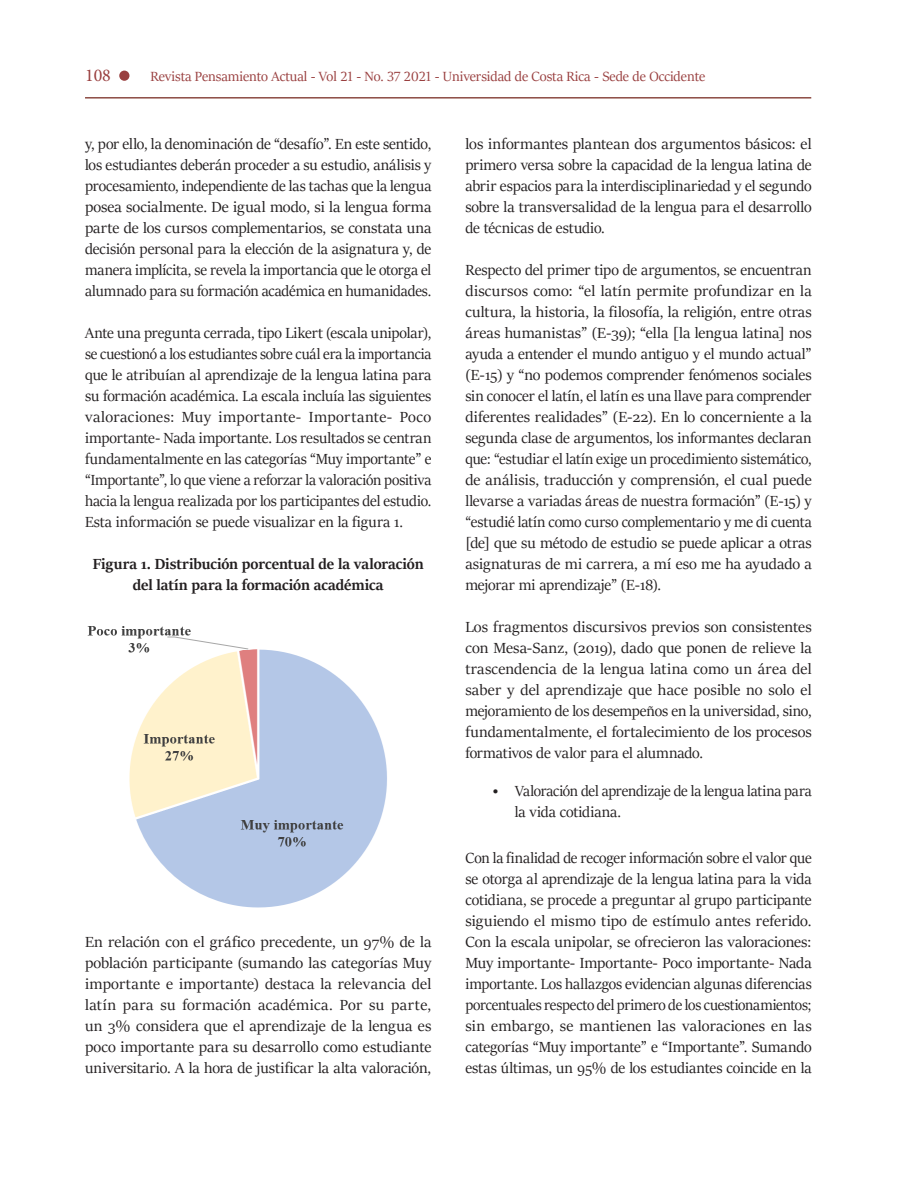
<style>
.page{position:relative;width:918px;height:1188px;background:#fff}
.page>*{position:absolute;margin:0;border:0;box-sizing:border-box;transform-origin:0 0}
.t1{font:18px "Minion Pro";color:#993f3f}
.cuerpo{font:16.5px/21px "Sitka Banner";color:#231f20;text-align:justify}
.figura{font:700 16.5px/21px "Sitka Banner";color:#231f20;text-align:center}
.t2{font:15px "Sitka Banner";color:#993f3f}
</style>
<div class="page">
<hr style="left:85px;top:97px;width:726px;height:2px;background:#8c4b43">
<div style="left:119px;top:71px;width:10px;height:10px;background:#993f3f;border-radius:50%"></div>
<img style="left:87px;top:626px;width:300px;height:282px">
<p class="t1" style="left:85px;top:63px;width:27px">108</p>
<p class="t2" style="left:151px;top:66px;width:556px">Revista Pensamiento Actual - Vol 21 - No. 37 2021 - Universidad de Costa Rica - Sede de Occidente</p>
<p class="cuerpo" style="left:85px;top:132px;width:348px">y, por ello, la denominación de “desafío”. En este sentido, los estudiantes deberán proceder a su estudio, análisis y procesamiento, independiente de las tachas que la lengua posea socialmente. De igual modo, si la lengua forma parte de los cursos complementarios, se constata una decisión personal para la elección de la asignatura y, de manera implícita, se revela la importancia que le otorga el alumnado para su formación académica en humanidades.</p>
<p class="cuerpo" style="left:85px;top:321px;width:348px">Ante una pregunta cerrada, tipo Likert (escala unipolar), se cuestionó a los estudiantes sobre cuál era la importancia que le atribuían al aprendizaje de la lengua latina para su formación académica. La escala incluía las siguientes valoraciones: Muy importante- Importante- Poco importante- Nada importante. Los resultados se centran fundamentalmente en las categorías “Muy importante” e “Importante”, lo que viene a reforzar la valoración positiva hacia la lengua realizada por los participantes del estudio.<br>Esta información se puede visualizar en la figura 1.</p>
<p class="figura" style="left:93px;top:552px;width:332px">Figura 1. Distribución porcentual de la valoración del latín para la formación académica</p>
<p class="cuerpo" style="left:85px;top:930px;width:348px">En relación con el gráfico precedente, un 97% de la población participante (sumando las categorías Muy importante e importante) destaca la relevancia del latín para su formación académica. Por su parte, un 3% considera que el aprendizaje de la lengua es poco importante para su desarrollo como estudiante universitario. A la hora de justificar la alta valoración,</p>
<p class="cuerpo" style="left:465px;top:132px;width:348px">los informantes plantean dos argumentos básicos: el primero versa sobre la capacidad de la lengua latina de abrir espacios para la interdisciplinariedad y el segundo sobre la transversalidad de la lengua para el desarrollo de técnicas de estudio.</p>
<p class="cuerpo" style="left:465px;top:258px;width:348px">Respecto del primer tipo de argumentos, se encuentran discursos como: “el latín permite profundizar en la cultura, la historia, la filosofía, la religión, entre otras áreas humanistas” (E-39); “ella [la lengua latina] nos ayuda a entender el mundo antiguo y el mundo actual” (E-15) y “no podemos comprender fenómenos sociales sin conocer el latín, el latín es una llave para comprender diferentes realidades” (E-22). En lo concerniente a la segunda clase de argumentos, los informantes declaran que: “estudiar el latín exige un procedimiento sistemático, de análisis, traducción y comprensión, el cual puede llevarse a variadas áreas de nuestra formación” (E-15) y “estudié latín como curso complementario y me di cuenta [de] que su método de estudio se puede aplicar a otras asignaturas de mi carrera, a mí eso me ha ayudado a mejorar mi aprendizaje” (E-18).</p>
<p class="cuerpo" style="left:465px;top:615px;width:348px">Los fragmentos discursivos previos son consistentes con Mesa-Sanz, (2019), dado que ponen de relieve la trascendencia de la lengua latina como un área del saber y del aprendizaje que hace posible no solo el mejoramiento de los desempeños en la universidad, sino, fundamentalmente, el fortalecimiento de los procesos formativos de valor para el alumnado.</p>
<p class="cuerpo" style="left:515px;top:779px;width:298px;text-indent:-22px">• Valoración del aprendizaje de la lengua latina para la vida cotidiana.</p>
<p class="cuerpo" style="left:465px;top:846px;width:348px">Con la finalidad de recoger información sobre el valor que se otorga al aprendizaje de la lengua latina para la vida cotidiana, se procede a preguntar al grupo participante siguiendo el mismo tipo de estímulo antes referido.<br>Con la escala unipolar, se ofrecieron las valoraciones:<br>Muy importante- Importante- Poco importante- Nada importante. Los hallazgos evidencian algunas diferencias porcentuales respecto del primero de los cuestionamientos; sin embargo, se mantienen las valoraciones en las categorías “Muy importante” e “Importante”. Sumando estas últimas, un 95% de los estudiantes coincide en la</p>
</div>
